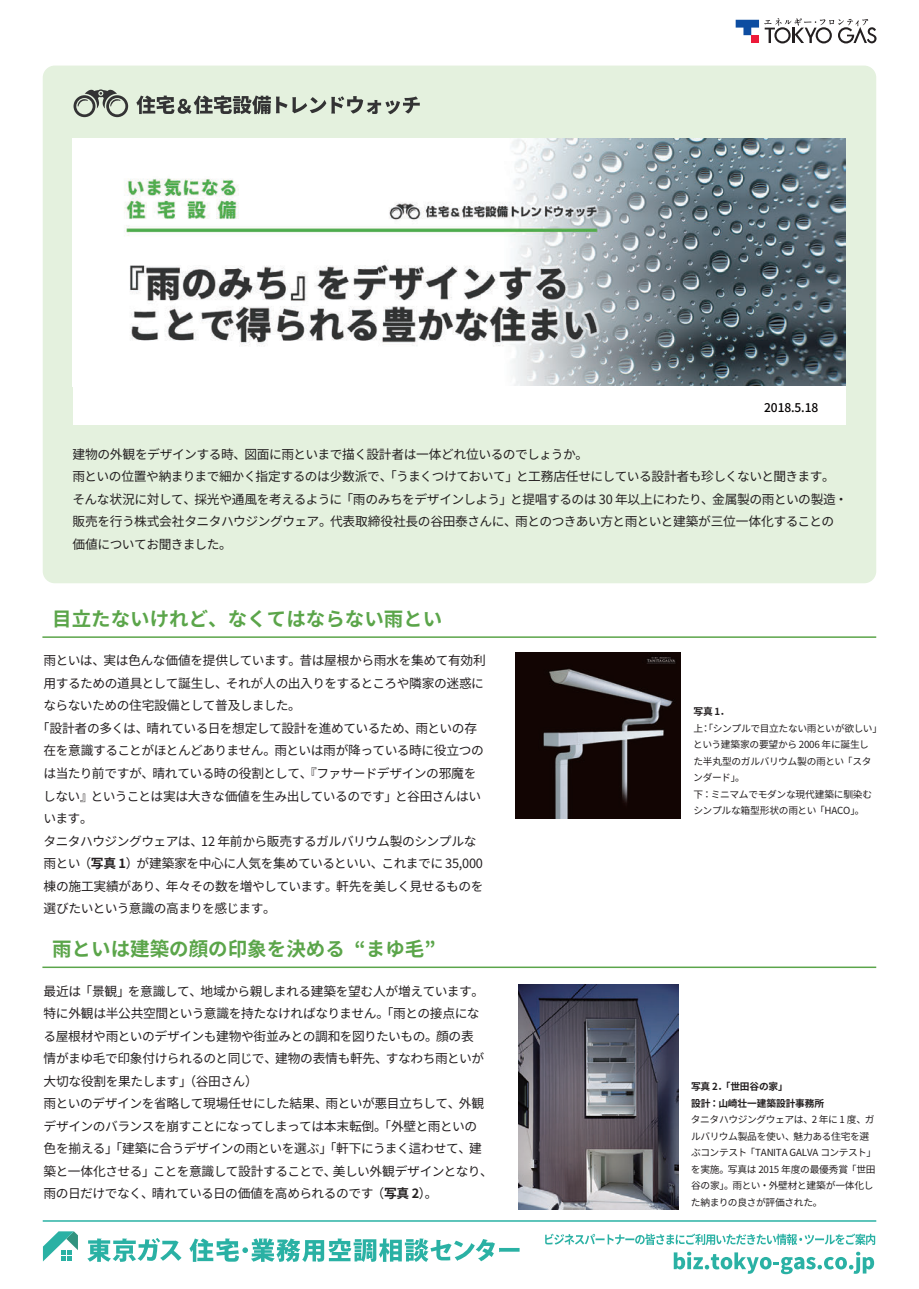
<style>
.page{position:relative;width:919px;height:1289px;background:#fff}
.page>*{position:absolute;margin:0;border:0;box-sizing:border-box;transform-origin:0 0}
.t1{font:700 19.5px "Gen Shin Gothic";color:#5ba54a}
.t2{font:12.75px/22.5px "Gen Shin Gothic";letter-spacing:-.035em;color:#231f20}
.t3{font:500 12px "Gen Shin Gothic";letter-spacing:-.01em;color:#060303}
.t4{font:9.75px/16.5px "Gen Shin Gothic";letter-spacing:-.03em;color:#231f20}
.t5{font:700 9.75px/16.5px "Gen Shin Gothic";letter-spacing:-.015em;color:#231f20}
.s1{font-weight:700}
</style>
<div class="page">
<div style="left:43px;top:66px;width:833px;height:517px;background:#e4f1de;border-radius:12px"></div>
<img style="left:72px;top:139px;width:773px;height:247px">
<div style="left:73px;top:386px;width:772px;height:38px;background:#fff"></div>
<hr style="left:42px;top:636px;width:834px;height:2px;background:#5ba54a">
<img style="left:515px;top:653px;width:165px;height:165px">
<img style="left:518px;top:984px;width:160px;height:225px">
<hr style="left:42px;top:966px;width:834px;height:2px;background:#5ba54a">
<svg style="left:673px;top:1251px;width:201px;height:23px"></svg>
<hr style="left:43px;top:1220px;width:833px;height:1px;background:#2ab1a4">
<svg style="left:87px;top:1238px;width:94px;height:23px"></svg>
<svg style="left:189px;top:1238px;width:330px;height:23px"></svg>
<svg style="left:43px;top:1231px;width:35px;height:30px"></svg>
<svg style="left:545px;top:1233px;width:330px;height:11px"></svg>
<svg style="left:136px;top:95px;width:284px;height:19px"></svg>
<svg style="left:73px;top:89px;width:55px;height:28px"></svg>
<svg style="left:735px;top:18px;width:141px;height:25px"></svg>
<div style="left:751px;top:35px;width:8px;height:8px;background:#ed1a3a"></div>
<p class="t3" style="left:764px;top:398px;width:55px">2018.5.18</p>
<p class="t2" style="left:72px;top:443px;width:776px">建物の外観をデザインする時、図面に雨といまで描く設計者は一体どれ位いるのでしょうか。<br>雨といの位置や納まりまで細かく指定するのは少数派で、「うまくつけておいて」と工務店任せにしている設計者も珍しくないと聞きます。そんな状況に対して、採光や通風を考えるように「雨のみちをデザインしよう」と提唱するのは 30 年以上にわたり、金属製の雨といの製造・販売を行う株式会社タニタハウジングウェア。代表取締役社長の谷田泰さんに、雨とのつきあい方と雨といと建築が三位一体化することの価値についてお聞きました。</p>
<h1 class="t1" style="left:52px;top:604px;width:392px">目立たないけれど、なくてはならない雨とい</h1>
<p class="t2" style="left:44px;top:649px;width:444px">雨といは、実は色んな価値を提供しています。昔は屋根から雨水を集めて有効利</p>
<p class="t2" style="left:44px;top:672px;width:442px">用するための道具として誕生し、それが人の出入りをするところや隣家の迷惑に</p>
<p class="t2" style="left:43px;top:694px;width:259px">ならないための住宅設備として普及しました。</p>
<p class="t2" style="left:37px;top:717px;width:441px">「設計者の多くは、晴れている日を想定して設計を進めているため、雨といの存</p>
<p class="t2" style="left:44px;top:739px;width:441px">在を意識することがほとんどありません。雨といは雨が降っている時に役立つの</p>
<p class="t2" style="left:43px;top:762px;width:434px">は当たり前ですが、晴れている時の役割として、『ファサードデザインの邪魔を</p>
<p class="t2" style="left:43px;top:784px;width:439px">しない』ということは実は大きな価値を生み出しているのです」と谷田さんはい</p>
<p class="t2" style="left:43px;top:807px;width:51px">います。</p>
<p class="t2" style="left:43px;top:829px;width:434px">タニタハウジングウェアは、12 年前から販売するガルバリウム製のシンプルな</p>
<p class="t2" style="left:44px;top:852px;width:441px">雨とい（<span class="s1">写真 1</span>）が建築家を中心に人気を集めているといい、これまでに 35,000</p>
<p class="t2" style="left:44px;top:874px;width:441px">棟の施工実績があり、年々その数を増やしています。軒先を美しく見せるものを</p>
<p class="t2" style="left:44px;top:897px;width:234px">選びたいという意識の高まりを感じます。</p>
<h1 class="t1" style="left:52px;top:934px;width:385px">雨といは建築の顔の印象を決める “まゆ毛”</h1>
<p class="t2" style="left:43px;top:979px;width:451px">最近は「景観」を意識して、地域から親しまれる建築を望む人が増えています。特に外観は半公共空間という意識を持たなければなりません。「雨との接点になる屋根材や雨といのデザインも建物や街並みとの調和を図りたいもの。顔の表<br>情がまゆ毛で印象付けられるのと同じで、建物の表情も軒先、すなわち雨といが大切な役割を果たします」（谷田さん）<br>雨といのデザインを省略して現場任せにした結果、雨といが悪目立ちして、外観デザインのバランスを崩すことになってしまっては本末転倒。「外壁と雨といの色を揃える」「建築に合うデザインの雨といを選ぶ」「軒下にうまく這わせて、建築と一体化させる」ことを意識して設計することで、美しい外観デザインとなり、雨の日だけでなく、晴れている日の価値を高められるのです（<span class="s1">写真 2</span>）。</p>
<p class="t5" style="left:693px;top:703px;width:38px">写真 1．</p>
<p class="t4" style="left:693px;top:719px;width:190px">上：「シンプルで目立たない雨といが欲しい」という建築家の要望から 2006 年に誕生し<br>た半丸型のガルバリウム製の雨とい「スタンダード」。<br>下：ミニマムでモダンな現代建築に馴染むシンプルな箱型形状の雨とい「HACO」。</p>
<p class="t5" style="left:691px;top:1077px;width:135px">写真 2．「世田谷の家」<br>設計：山崎壮一建築設計事務所</p>
<p class="t4" style="left:690px;top:1111px;width:187px">タニタハウジングウェアは、2 年に 1 度、ガルバリウム製品を使い、魅力ある住宅を選ぶコンテスト「TANITA GALVA コンテスト」を実施。写真は 2015 年度の最優秀賞「世田谷の家」。雨とい・外壁材と建築が一体化した納まりの良さが評価された。</p>
</div>
